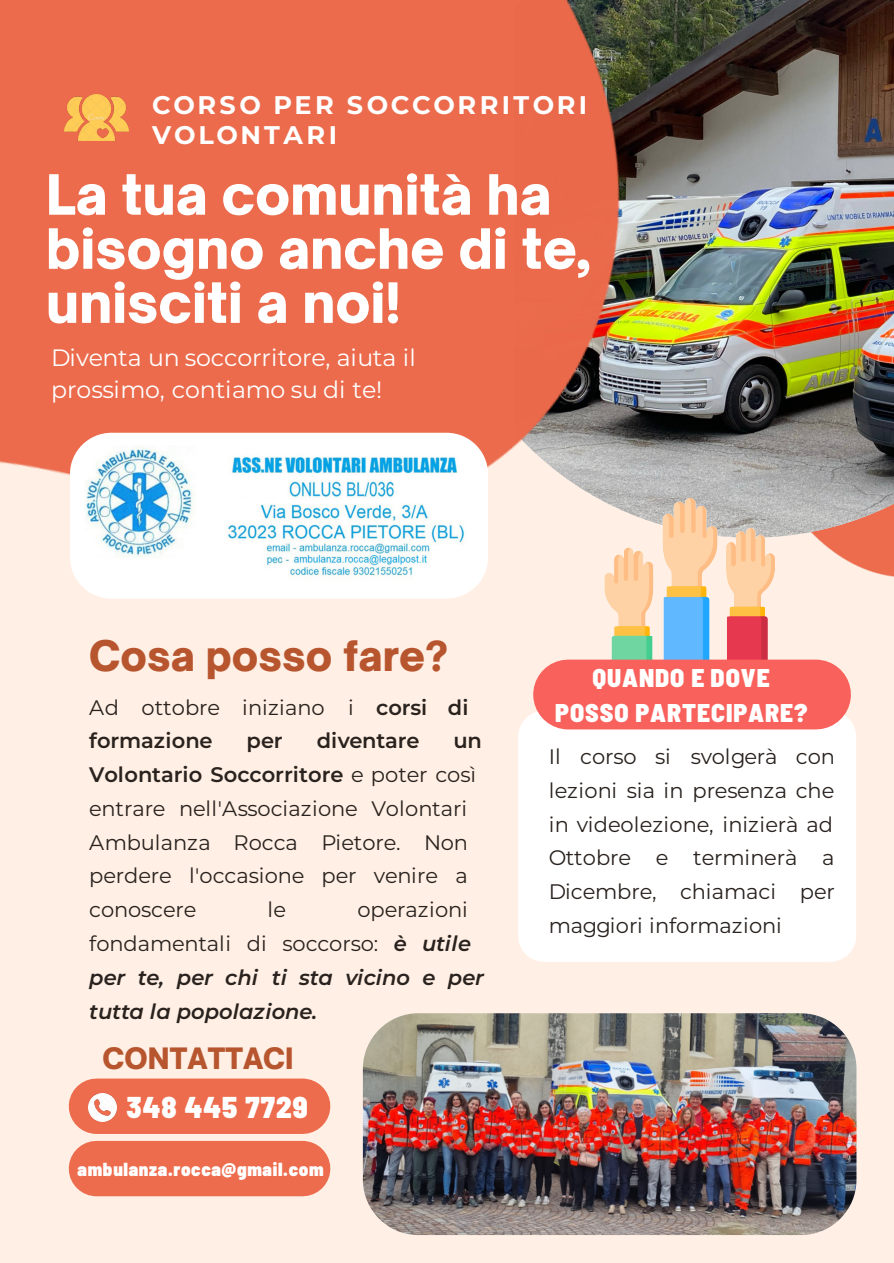
<style>
.page{position:relative;width:894px;height:1263px;background:#fff}
.page>*{position:absolute;margin:0;border:0;box-sizing:border-box;transform-origin:0 0}
.t1{font:900 53.1px/54px "Open Sauce One";color:#fff}
.t2{font:900 40.2px "Open Sauce One";color:#b7552e}
.t3{font:900 semi-condensed 30px "Barlow";letter-spacing:.035em;color:#fff}
.t4{font:900 28.05px "Open Sauce One";color:#b7552e}
.t5{font:900 semi-condensed 25.65px/35px "Barlow";letter-spacing:.035em;color:#fff;text-align:center}
.t6{font:700 25.5px/29.2px "Montserrat";letter-spacing:.125em;color:#fff}
.t7{font:23.7px/31.7px "Montserrat";letter-spacing:-.005em;color:#fff}
.t8{font:21px/33.8px "Montserrat";color:#29221e}
.t9{font:italic 600 21px/33.8px "Montserrat";color:#29221e}
.t10{font:600 21px "Montserrat";letter-spacing:-.005em;color:#29221e}
.t11{font:900 semi-condensed 18.9px "Barlow";letter-spacing:.035em;color:#fff}
.s1{font-weight:600}
.s2{font-weight:400;font-style:normal}
</style>
<div class="page">
<div style="left:0;top:0;width:893px;height:1263px;background:#ffefe4"></div>
<img style="left:774px;top:538px;width:119px;height:39px">
<img style="left:730px;top:0;width:163px;height:538px">
<img style="left:0;top:0;width:730px;height:502px">
<img style="left:604px;top:499px;width:170px;height:161px">
<img style="left:64px;top:95px;width:64px;height:46px">
<div style="left:518px;top:711px;width:337px;height:251px;background:#fff;border-radius:26px"></div>
<div style="left:568px;top:660px;width:247px;height:69px;background:#f9615c"></div>
<div style="left:96px;top:1078px;width:206px;height:56px;background:#ed6c4d"></div>
<div style="left:96px;top:1141px;width:206px;height:55px;background:#ed6c4d"></div>
<img style="left:88px;top:1094px;width:29px;height:28px">
<div style="left:70px;top:433px;width:418px;height:166px;background:#fff;border-radius:41px"></div>
<img style="left:363px;top:1013px;width:493px;height:222px;border-radius:55px">
<img style="left:85px;top:447px;width:380px;height:131px">
<p class="t6" style="left:152px;top:91px;width:436px">CORSO PER SOCCORRITORI<br>VOLONTARI</p>
<h1 class="t1" style="left:46px;top:167px;width:544px">La tua comunità ha bisogno anche di te, unisciti a noi!</h1>
<p class="t7" style="left:51px;top:342px;width:366px">Diventa un soccorritore, aiuta il prossimo, contiamo su di te!</p>
<h2 class="t2" style="left:89px;top:631px;width:360px">Cosa posso fare?</h2>
<p class="t8" style="left:89px;top:690px;width:380px">Ad ottobre iniziano i <span class="s1">corsi di formazione</span></p>
<p class="t10" style="left:246px;top:728px;width:37px">per</p>
<p class="t10" style="left:316px;top:728px;width:104px">diventare</p>
<p class="t8" style="left:89px;top:724px;width:394px;text-indent:364px"><span class="s1">un<br>Volontario Soccorritore</span> e poter così entrare nell'Associazione Volontari<br>Ambulanza Rocca Pietore. Non perdere l'occasione per venire a conoscere</p>
<p class="t9" style="left:89px;top:893px;width:396px;text-indent:268px"><span class="s2">operazioni fondamentali di soccorso:</span> è utile per te, per chi ti sta vicino e per tutta la popolazione.</p>
<p class="t8" style="left:267px;top:893px;width:20px">le</p>
<h3 class="t4" style="left:103px;top:1041px;width:192px">CONTATTACI</h3>
<h3 class="t3" style="left:126px;top:1087px;width:183px">348 445 7729</h3>
<p class="t11" style="left:77px;top:1157px;width:247px">ambulanza.rocca@gmail.com</p>
<p class="t5" style="left:555px;top:659px;width:254px">QUANDO E DOVE<br>POSSO PARTECIPARE?</p>
<p class="t8" style="left:548px;top:740px;width:288px;text-align:justify">Il corso si svolgerà con lezioni sia in presenza che in videolezione, inizierà ad Ottobre e terminerà a Dicembre, chiamaci per maggiori informazioni</p>
</div>
